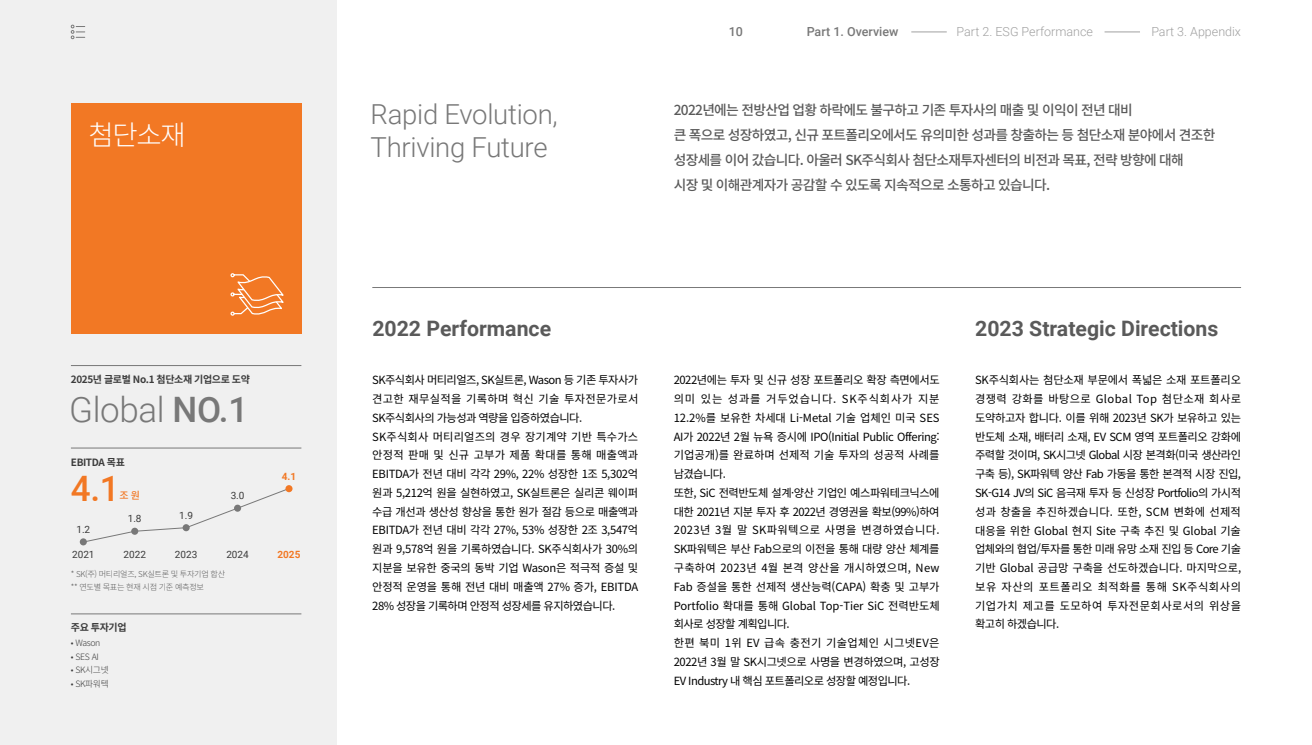
<style>
.page{position:relative;width:1312px;height:745px;background:#fff}
.page>*{position:absolute;margin:0;border:0;box-sizing:border-box;transform-origin:0 0}
.t1{font:300 35px "Roboto";letter-spacing:-.01em;color:#787878}
.t2{font:500 35px "Roboto";color:#f27824}
.t3{font:300 27.5px/33.1px "Roboto";letter-spacing:-.01em;color:#787878}
.t4{font:300 27.5px "Noto Sans KR";color:#fff}
.t5{font:700 21.25px "Roboto";color:#5a5a5a}
.t6{font:500 13.75px/25px "Noto Sans KR";letter-spacing:-.05em;color:#5a5a5a}
.t7{font:300 12.5px "Roboto";color:#a0a0a0}
.t8{font:500 12.5px "Roboto";color:#787878}
.t9{font:11.25px/18.8px "Noto Sans KR";letter-spacing:-.03em;color:#000}
.t10{font:700 10px "Noto Sans KR";letter-spacing:-.04em;color:#3c3c3c}
.t11{font:10px "Roboto";color:#3c3c3c}
.t12{font:700 10px "Roboto";color:#f27824}
.t13{font:500 10px "Noto Sans KR";color:#f27824}
.t14{font:300 8.75px "Noto Sans KR";letter-spacing:-.04em;color:#3c3c3c}
.t15{font:300 8.12px/12.5px "Noto Sans KR";letter-spacing:-.04em;color:#5a5a5a}
.s1{font-weight:500}
</style>
<div class="page">
<hr style="left:911px;top:32px;width:35px;height:1px;background:#a0a0a0">
<hr style="left:1104px;top:32px;width:35px;height:1px;background:#a0a0a0">
<div style="left:0;top:0;width:337px;height:744px;background:#f0f0f0"></div>
<div style="left:71px;top:103px;width:230px;height:230px;background:#f27824"></div>
<hr style="left:71px;top:365px;width:230px;height:1px;background:#787878">
<hr style="left:71px;top:613px;width:230px;height:1px;background:#787878">
<hr style="left:71px;top:447px;width:230px;height:1px;background:#787878">
<svg style="left:87px;top:489px;width:203px;height:53px"></svg>
<div style="left:182px;top:524px;width:8px;height:7px;background:#787878;border-radius:50%"></div>
<div style="left:131px;top:527px;width:7px;height:7px;background:#787878;border-radius:50%"></div>
<div style="left:80px;top:538px;width:7px;height:7px;background:#787878;border-radius:50%"></div>
<div style="left:234px;top:504px;width:7px;height:7px;background:#787878;border-radius:50%"></div>
<div style="left:285px;top:485px;width:7px;height:7px;background:#f27824;border-radius:50%"></div>
<hr style="left:372px;top:287px;width:868px;height:1px;background:#787878">
<svg style="left:230px;top:273px;width:54px;height:43px"></svg>
<svg style="left:71px;top:25px;width:14px;height:14px"></svg>
<h2 class="t4" style="left:89px;top:119px;width:99px">첨단소재</h2>
<p class="t10" style="left:71px;top:373px;width:180px">2025년 글로벌 No.1 첨단소재 기업으로 도약</p>
<h1 class="t1" style="left:69px;top:385px;width:180px">Global <span class="s1">NO.1</span></h1>
<p class="t10" style="left:71px;top:456px;width:55px">EBITDA 목표</p>
<h1 class="t2" style="left:71px;top:463px;width:50px">4.1</h1>
<p class="t13" style="left:119px;top:489px;width:22px">조 원</p>
<p class="t11" style="left:76px;top:522px;width:15px">1.2</p>
<p class="t11" style="left:128px;top:511px;width:15px">1.8</p>
<p class="t11" style="left:72px;top:547px;width:24px">2021</p>
<p class="t11" style="left:123px;top:547px;width:24px">2022</p>
<p class="t11" style="left:179px;top:507px;width:15px">1.9</p>
<p class="t11" style="left:231px;top:488px;width:15px">3.0</p>
<p class="t12" style="left:282px;top:468px;width:16px">4.1</p>
<p class="t11" style="left:175px;top:547px;width:24px">2023</p>
<p class="t11" style="left:226px;top:547px;width:24px">2024</p>
<p class="t12" style="left:277px;top:547px;width:24px">2025</p>
<p class="t15" style="left:71px;top:568px;width:156px">* SK(주) 머티리얼즈, SK실트론 및 투자기업 합산 ** 연도별 목표는 현재 시점 기준 예측정보</p>
<p class="t10" style="left:71px;top:621px;width:57px">주요 투자기업</p>
<p class="t14" style="left:71px;top:637px;width:31px">• Wason</p>
<p class="t14" style="left:71px;top:651px;width:29px">• SES AI</p>
<p class="t14" style="left:71px;top:665px;width:39px">• SK시그넷</p>
<p class="t14" style="left:71px;top:678px;width:39px">• SK파워텍</p>
<p class="t8" style="left:728px;top:23px;width:16px">10</p>
<p class="t8" style="left:806px;top:23px;width:93px">Part 1. Overview</p>
<p class="t7" style="left:956px;top:23px;width:138px">Part 2. ESG Performance</p>
<p class="t7" style="left:1151px;top:23px;width:91px">Part 3. Appendix</p>
<h2 class="t3" style="left:370px;top:96px;width:189px">Rapid Evolution,<br>Thriving Future</h2>
<p class="t6" style="left:673px;top:98px;width:543px">2022년에는 전방산업 업황 하락에도 불구하고 기존 투자사의 매출 및 이익이 전년 대비<br>큰 폭으로 성장하였고, 신규 포트폴리오에서도 유의미한 성과를 창출하는 등 첨단소재 분야에서 견조한 성장세를 이어 갔습니다. 아울러 SK주식회사 첨단소재투자센터의 비전과 목표, 전략 방향에 대해<br>시장 및 이해관계자가 공감할 수 있도록 지속적으로 소통하고 있습니다.</p>
<h3 class="t5" style="left:372px;top:313px;width:180px">2022 Performance</h3>
<h3 class="t5" style="left:974px;top:313px;width:245px">2023 Strategic Directions</h3>
<p class="t9" style="left:372px;top:370px;width:267px">SK주식회사 머티리얼즈, SK실트론, Wason 등 기존 투자사가 견고한 재무실적을 기록하며 혁신 기술 투자전문가로서<br>SK주식회사의 가능성과 역량을 입증하였습니다.<br>SK주식회사 머티리얼즈의 경우 장기계약 기반 특수가스 안정적 판매 및 신규 고부가 제품 확대를 통해 매출액과<br>EBITDA가 전년 대비 각각 29%, 22% 성장한 1조 5,302억 원과 5,212억 원을 실현하였고, SK실트론은 실리콘 웨이퍼 수급 개선과 생산성 향상을 통한 원가 절감 등으로 매출액과<br>EBITDA가 전년 대비 각각 27%, 53% 성장한 2조 3,547억 원과 9,578억 원을 기록하였습니다. SK주식회사가 30%의 지분을 보유한 중국의 동박 기업 Wason은 적극적 증설 및 안정적 운영을 통해 전년 대비 매출액 27% 증가, EBITDA<br>28% 성장을 기록하며 안정적 성장세를 유지하였습니다.</p>
<p class="t9" style="left:673px;top:371px;width:267px">2022년에는 투자 및 신규 성장 포트폴리오 확장 측면에서도 의미 있는 성과를 거두었습니다. SK주식회사가 지분<br>12.2%를 보유한 차세대 Li-Metal 기술 업체인 미국 SES<br>AI가 2022년 2월 뉴욕 증시에 IPO(Initial Public Offering: 기업공개)를 완료하며 선제적 기술 투자의 성공적 사례를 남겼습니다.<br>또한, SiC 전력반도체 설계·양산 기업인 예스파워테크닉스에 대한 2021년 지분 투자 후 2022년 경영권을 확보(99%)하여<br>2023년 3월 말 SK파워텍으로 사명을 변경하였습니다.<br>SK파워텍은 부산 Fab으로의 이전을 통해 대량 양산 체계를 구축하여 2023년 4월 본격 양산을 개시하였으며, New<br>Fab 증설을 통한 선제적 생산능력(CAPA) 확충 및 고부가<br>Portfolio 확대를 통해 Global Top-Tier SiC 전력반도체 회사로 성장할 계획입니다.<br>한편 북미 1위 EV 급속 충전기 기술업체인 시그넷EV은<br>2022년 3월 말 SK시그넷으로 사명을 변경하였으며, 고성장<br>EV Industry 내 핵심 포트폴리오로 성장할 예정입니다.</p>
<p class="t9" style="left:974px;top:371px;width:267px;text-align:justify">SK주식회사는 첨단소재 부문에서 폭넓은 소재 포트폴리오 경쟁력 강화를 바탕으로 Global Top 첨단소재 회사로 도약하고자 합니다. 이를 위해 2023년 SK가 보유하고 있는 반도체 소재, 배터리 소재, EV SCM 영역 포트폴리오 강화에 주력할 것이며, SK시그넷 Global 시장 본격화(미국 생산라인 구축 등), SK파워텍 양산 Fab 가동을 통한 본격적 시장 진입, SK-G14 JV의 SiC 음극재 투자 등 신성장 Portfolio의 가시적 성과 창출을 추진하겠습니다. 또한, SCM 변화에 선제적 대응을 위한 Global 현지 Site 구축 추진 및 Global 기술 업체와의 협업/투자를 통한 미래 유망 소재 진입 등 Core 기술 기반 Global 공급망 구축을 선도하겠습니다. 마지막으로, 보유 자산의 포트폴리오 최적화를 통해 SK주식회사의 기업가치 제고를 도모하여 투자전문회사로서의 위상을 확고히 하겠습니다.</p>
</div>
